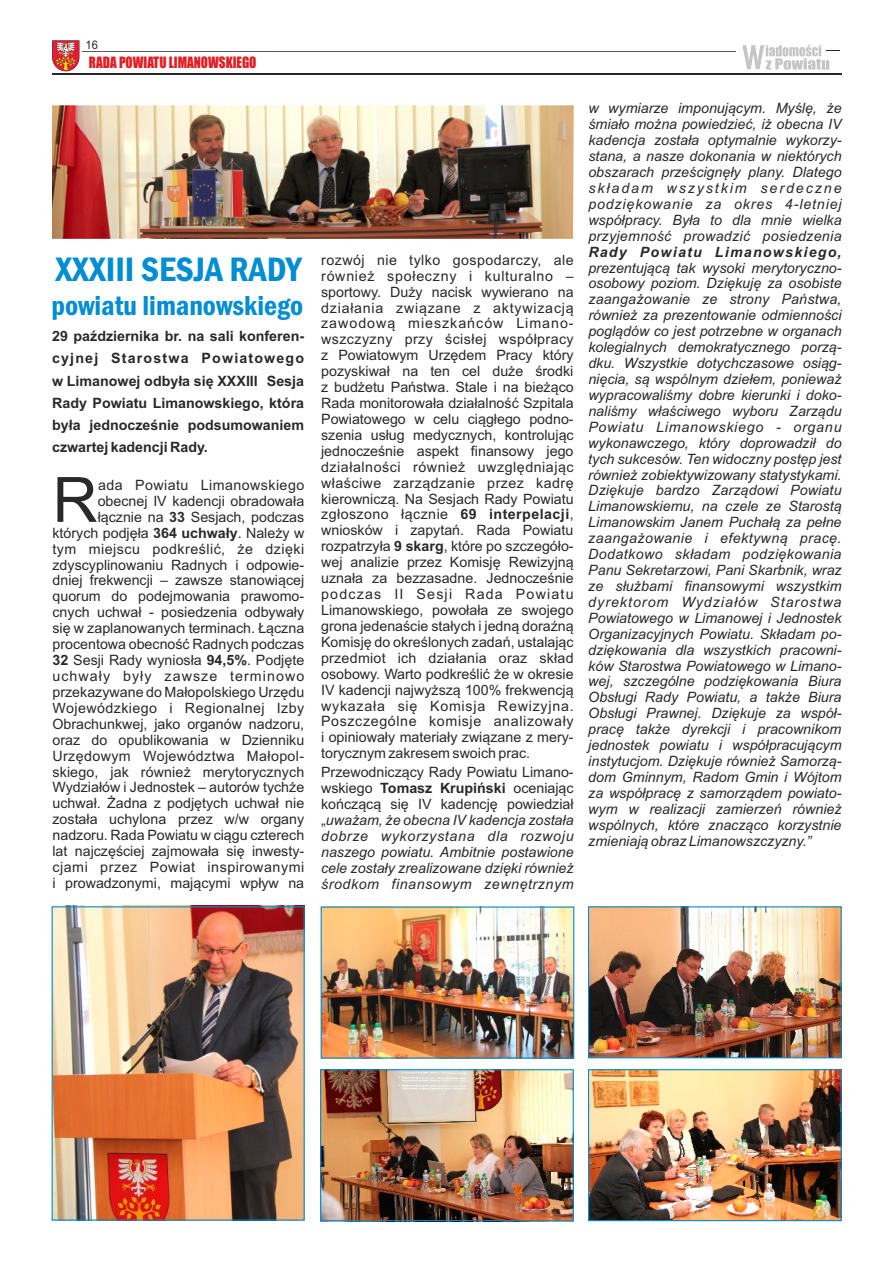
<style>
.page{position:relative;width:893px;height:1263px;background:#fff}
.page>*{position:absolute;margin:0;border:0;box-sizing:border-box;transform-origin:0 0}
.t1{font:62.55px "Arial";color:#292929}
.t2{font:600 condensed 35.1px "Franklin Gothic";color:#008dd1}
.t3{font:600 condensed 28.5px "Franklin Gothic";color:#008dd1}
.t4{font:14.4px "Impact";color:#e11e23;scale:.91 1}
.t5{font:14.25px/15.9px "Arial";color:#292929;text-align:right}
.t6{font:italic 14.25px/15.9px "Arial";color:#292929;text-align:justify}
.t7{font:700 14.25px/22px "Arial";color:#292929;text-align:justify}
.t8{font:italic 700 14.25px "Arial";letter-spacing:.085em;color:#292929}
.t9{font:14.25px "Arial";letter-spacing:.03em;color:#292929}
.t10{font:11.85px "Arial";color:#292929;scale:.94 1}
.s1{font-weight:700}
.s2{font-style:normal}
.s3{font-weight:700;font-style:normal}
</style>
<div class="page">
<img style="left:54px;top:908px;width:249px;height:310px">
<img style="left:323px;top:908px;width:249px;height:148px">
<img style="left:52px;top:105px;width:522px;height:134px">
<img style="left:322px;top:1071px;width:250px;height:148px">
<img style="left:590px;top:1071px;width:250px;height:148px">
<img style="left:590px;top:908px;width:250px;height:148px">
<div style="left:588px;top:906px;width:254px;height:152px;border:1px solid #008dd1"></div>
<div style="left:588px;top:1069px;width:254px;height:152px;border:1px solid #008dd1"></div>
<div style="left:321px;top:906px;width:253px;height:152px;border:1px solid #008dd1"></div>
<div style="left:320px;top:1069px;width:254px;height:152px;border:1px solid #008dd1"></div>
<hr style="left:52px;top:73px;width:790px;height:2px;background:#292929">
<svg style="left:52px;top:40px;width:27px;height:31px"></svg>
<hr style="left:82px;top:51px;width:654px;height:1px;background:#5b5b5b">
<svg style="left:742px;top:45px;width:98px;height:25px"></svg>
<p class="t10" style="left:86px;top:41px;width:15px">16</p>
<p class="t4" style="left:89px;top:56px;width:186px">RADA POWIATU LIMANOWSKIEGO</p>
<h2 class="t2" style="left:56px;top:256px;width:248px">XXXIII SESJA RADY</h2>
<h3 class="t3" style="left:51px;top:295px;width:253px">powiatu limanowskiego</h3>
<p class="t7" style="left:52px;top:327px;width:253px">29 października br. na sali konferen&shy;cyjnej Starostwa Powiatowego w Limanowej odbyła się XXXIII Sesja Rady Powiatu Limanowskiego, która była jednocześnie podsumowaniem czwartej kadencji Rady.</p>
<p class="t9" style="left:98px;top:480px;width:208px">ada Powiatu Limanowskiego</p>
<h1 class="t1" style="left:53px;top:476px;width:47px">R</h1>
<p class="t5" style="left:52px;top:494px;width:253px">obecnej IV kadencji obradowała łącznie na <span class="s1">33</span> Sesjach, podczas których podjęła <span class="s1">364 uchwały</span>. Należy w tym miejscu podkreślić, że dzięki zdyscyplinowaniu Radnych i odpowie&shy;dniej frekwencji – zawsze stanowiącej quorum do podejmowania prawomo&shy;cnych uchwał - posiedzenia odbywały się w zaplanowanych terminach. Łączna procentowa obecność Radnych podczas <span class="s1">32</span> Sesji Rady wyniosła <span class="s1">94,5%</span>. Podjęte uchwały były zawsze terminowo przekazywane do Małopolskiego Urzędu Wojewódzkiego i Regionalnej Izby Obrachunkwej, jako organów nadzoru, oraz do opublikowania w Dzienniku Urzędowym Województwa Małopol&shy;skiego, jak również merytorycznych Wydziałów i Jednostek – autorów tychże uchwał. Żadna z podjętych uchwał nie została uchylona przez w/w organy nadzoru. Rada Powiatu w ciągu czterech lat najczęściej zajmowała się inwesty&shy;cjami przez Powiat inspirowanymi i prowadzonymi, mającymi wpływ na</p>
<p class="t5" style="left:321px;top:253px;width:254px;text-align:justify">rozwój nie tylko gospodarczy, ale również społeczny i kulturalno – sportowy. Duży nacisk wywierano na działania związane z aktywizacją zawodową mieszkańców Limano&shy;wszczyzny przy ścisłej współpracy z Powiatowym Urzędem Pracy który pozyskiwał na ten cel duże środki z budżetu Państwa. Stale i na bieżąco Rada monitorowała działalność Szpitala Powiatowego w celu ciągłego podno&shy;szenia usług medycznych, kontrolując jednocześnie aspekt finansowy jego działalności również uwzględniając właściwe zarządzanie przez kadrę kierowniczą. Na Sesjach Rady Powiatu zgłoszono łącznie <span class="s1">69 interpelacji</span>, wniosków i zapytań. Rada Powiatu rozpatrzyła <span class="s1">9 skarg</span>, które po szczegóło&shy;wej analizie przez Komisję Rewizyjną uznała za bezzasadne. Jednocześnie podczas II Sesji Rada Powiatu Limanowskiego, powołała ze swojego grona jedenaście stałych i jedną doraźną Komisję do określonych zadań, ustalając przedmiot ich działania oraz skład osobowy. Warto podkreślić że w okresie IV kadencji najwyższą 100% frekwencją wykazała się Komisja Rewizyjna.<br>Poszczególne komisje analizowały i opiniowały materiały związane z mery&shy;torycznym zakresem swoich prac.</p>
<p class="t6" style="left:321px;top:766px;width:254px"><span class="s2">Przewodniczący Rady Powiatu Limano&shy;wskiego</span> <span class="s3">Tomasz Krupiński</span> <span class="s2">oceniając kończącą się IV kadencję powiedział „</span>uważam, że obecna IV kadencja została dobrze wykorzystana dla rozwoju naszego powiatu. Ambitnie postawione cele zostały zrealizowane dzięki również środkom finansowym zewnętrznym</p>
<p class="t6" style="left:588px;top:102px;width:255px">w wymiarze imponującym. Myślę, że śmiało można powiedzieć, iż obecna IV kadencja została optymalnie wykorzy&shy;stana, a nasze dokonania w niektórych obszarach prześcignęły plany. Dlatego składam wszystkim serdeczne podziękowanie za okres 4-letniej współpracy. Była to dla mnie wielka przyjemność prowadzić posiedzenia</p>
<p class="t8" style="left:588px;top:246px;width:255px">Rady Powiatu Limanowskiego,</p>
<p class="t6" style="left:588px;top:261px;width:255px">prezentującą tak wysoki merytoryczno&shy;osobowy poziom. Dziękuję za osobiste zaangażowanie ze strony Państwa, również za prezentowanie odmienności poglądów co jest potrzebne w organach kolegialnych demokratycznego porzą&shy;dku. Wszystkie dotychczasowe osiąg&shy;nięcia, są wspólnym dziełem, ponieważ wypracowaliśmy dobre kierunki i doko&shy;naliśmy właściwego wyboru Zarządu Powiatu Limanowskiego - organu wykonawczego, który doprowadził do tych sukcesów. Ten widoczny postęp jest również zobiektywizowany statystykami.<br>Dziękuje bardzo Zarządowi Powiatu Limanowskiemu, na czele ze Starostą Limanowskim Janem Puchałą za pełne zaangażowanie i efektywną pracę.<br>Dodatkowo składam podziękowania Panu Sekretarzowi, Pani Skarbnik, wraz ze służbami finansowymi wszystkim dyrektorom Wydziałów Starostwa Powiatowego w Limanowej i Jednostek Organizacyjnych Powiatu. Składam po&shy;dziękowania dla wszystkich pracowni&shy;ków Starostwa Powiatowego w Limano&shy;wej, szczególne podziękowania Biura Obsługi Rady Powiatu, a także Biura Obsługi Prawnej. Dziękuje za współ&shy;pracę także dyrekcji i pracownikom jednostek powiatu i współpracującym instytucjom. Dziękuje również Samorzą&shy;dom Gminnym, Radom Gmin i Wójtom za współpracę z samorządem powiato&shy;wym w realizacji zamierzeń również wspólnych, które znacząco korzystnie zmieniają obraz Limanowszczyzny.”</p>
</div>
